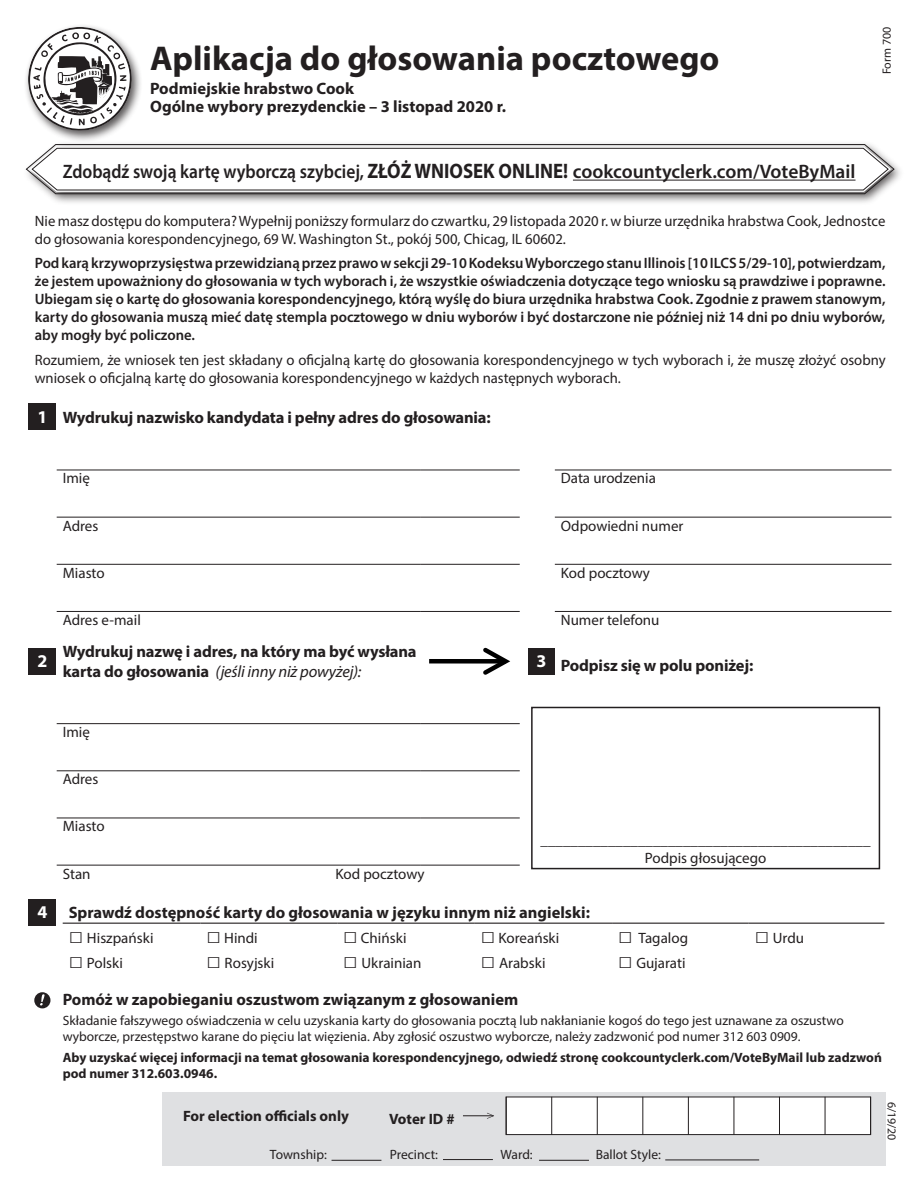
<style>
.page{position:relative;width:918px;height:1188px;background:#fff}
.page>*{position:absolute;margin:0;border:0;box-sizing:border-box;transform-origin:0 0}
.t1{font:700 34.5px "Myriad Pro";color:#231f20}
.t2{font:600 19.5px "Myriad Pro";color:#231f20;scale:.9 1}
.t3{font:700 18px "Myriad Pro";color:#fff}
.t4{font:700 16.5px/19.8px "Myriad Pro";color:#231f20}
.t5{font:15px/18px "Myriad Pro";color:#231f20}
.t6{font:600 15px/18px "Myriad Pro";color:#231f20;text-align:justify}
.t7{font:700 15px "Myriad Pro";color:#231f20}
.t8{font:13.5px/16.2px "Myriad Pro";color:#231f20}
.t9{font:700 13.5px/16.2px "Myriad Pro";color:#231f20}
.t10{font:12px "Myriad Pro";color:#231f20}
.s1{font-weight:700;font-size:21px}
.s2{font-weight:400;font-style:italic}
.s3{font-family:"Times New Roman";font-size:24px}
</style>
<div class="page">
<hr style="left:555px;top:470px;width:337px;height:1px;background:#231f20">
<hr style="left:555px;top:517px;width:337px;height:1px;background:#231f20">
<hr style="left:555px;top:564px;width:337px;height:1px;background:#231f20">
<hr style="left:555px;top:611px;width:337px;height:1px;background:#231f20">
<hr style="left:57px;top:723px;width:363px;height:1px;background:#231f20">
<hr style="left:420px;top:723px;width:100px;height:1px;background:#231f20">
<hr style="left:57px;top:770px;width:363px;height:1px;background:#231f20">
<hr style="left:420px;top:770px;width:100px;height:1px;background:#231f20">
<hr style="left:57px;top:818px;width:363px;height:1px;background:#231f20">
<hr style="left:420px;top:818px;width:100px;height:1px;background:#231f20">
<hr style="left:57px;top:865px;width:363px;height:1px;background:#231f20">
<hr style="left:420px;top:865px;width:100px;height:1px;background:#231f20">
<hr style="left:57px;top:470px;width:363px;height:1px;background:#231f20">
<hr style="left:420px;top:470px;width:100px;height:1px;background:#231f20">
<hr style="left:57px;top:517px;width:363px;height:1px;background:#231f20">
<hr style="left:420px;top:517px;width:100px;height:1px;background:#231f20">
<hr style="left:57px;top:564px;width:363px;height:1px;background:#231f20">
<hr style="left:420px;top:564px;width:100px;height:1px;background:#231f20">
<hr style="left:57px;top:611px;width:363px;height:1px;background:#231f20">
<hr style="left:420px;top:611px;width:100px;height:1px;background:#231f20">
<div style="left:23px;top:23px;width:120px;height:120px;background:#231f20;opacity:.75"></div>
<svg style="left:28px;top:27px;width:104px;height:104px"></svg>
<div style="left:22px;top:140px;width:883px;height:66px;background:#231f20;opacity:.75"></div>
<svg style="left:25px;top:143px;width:870px;height:52px"></svg>
<svg style="left:29px;top:146px;width:862px;height:46px"></svg>
<div style="left:29px;top:403px;width:27px;height:27px;background:#231f20"></div>
<div style="left:29px;top:648px;width:27px;height:27px;background:#231f20"></div>
<div style="left:429px;top:659px;width:77px;height:5px;background:#000"></div>
<svg style="left:479px;top:647px;width:31px;height:28px"></svg>
<div style="left:528px;top:648px;width:27px;height:27px;background:#231f20"></div>
<div style="left:531px;top:707px;width:349px;height:162px;border:2px solid #231f20"></div>
<div style="left:29px;top:899px;width:27px;height:27px;background:#231f20"></div>
<hr style="left:63px;top:923px;width:137px;height:1px;background:#231f20">
<hr style="left:200px;top:923px;width:137px;height:1px;background:#231f20">
<hr style="left:337px;top:923px;width:138px;height:1px;background:#231f20">
<hr style="left:475px;top:923px;width:137px;height:1px;background:#231f20">
<hr style="left:612px;top:923px;width:137px;height:1px;background:#231f20">
<hr style="left:749px;top:923px;width:135px;height:1px;background:#231f20">
<div style="left:34px;top:992px;width:16px;height:16px;background:#231f20;border-radius:50%"></div>
<svg style="left:40px;top:994px;width:5px;height:12px"></svg>
<div style="left:162px;top:1092px;width:724px;height:74px;background:#dfe0e2"></div>
<div style="left:506px;top:1097px;width:365px;height:38px;background:#fff"></div>
<div style="left:506px;top:1097px;width:365px;height:38px;border:1px solid #231f20"></div>
<hr style="left:551px;top:1097px;width:1px;height:38px;background:#231f20">
<hr style="left:597px;top:1097px;width:1px;height:38px;background:#231f20">
<hr style="left:643px;top:1097px;width:1px;height:38px;background:#231f20">
<hr style="left:688px;top:1097px;width:1px;height:38px;background:#231f20">
<hr style="left:734px;top:1097px;width:1px;height:38px;background:#231f20">
<hr style="left:779px;top:1097px;width:1px;height:38px;background:#231f20">
<hr style="left:825px;top:1097px;width:1px;height:38px;background:#231f20">
<hr style="left:506px;top:1097px;width:1px;height:38px;background:#231f20">
<hr style="left:870px;top:1097px;width:1px;height:38px;background:#231f20">
<hr style="left:463px;top:1116px;width:30px;height:1px;background:#231f20">
<svg style="left:487px;top:1113px;width:7px;height:6px"></svg>
<hr style="left:332px;top:1160px;width:49px;height:1px;background:#231f20">
<hr style="left:539px;top:1160px;width:50px;height:1px;background:#231f20">
<hr style="left:443px;top:1159px;width:50px;height:1px;background:#231f20">
<hr style="left:665px;top:1160px;width:94px;height:1px;background:#231f20">
<p class="t1" style="left:150px;top:36px;width:571px">Aplikacja do głosowania pocztowego</p>
<p class="t4" style="left:150px;top:78px;width:205px">Podmiejskie hrabstwo Cook</p>
<p class="t4" style="left:150px;top:96px;width:358px">Ogólne wybory prezydenckie – 3 listopad 2020 r.</p>
<p class="t10" style="left:880px;top:74px;width:49px;rotate:-90deg">Form 700</p>
<p class="t2" style="left:63px;top:159px;width:882px">Zdobądź swoją kartę wyborczą szybciej, <span class="s1">ZŁÓŻ WNIOSEK ONLINE!</span> cookcountyclerk.com/VoteByMail</p>
<p class="t5" style="left:35px;top:211px;width:852px">Nie masz dostępu do komputera? Wypełnij poniższy formularz do czwartku, 29 listopada 2020 r. w biurze urzędnika hrabstwa Cook, Jednostce do głosowania korespondencyjnego, 69 W. Washington St., pokój 500, Chicag, IL 60602.</p>
<p class="t6" style="left:35px;top:254px;width:852px">Pod karą krzywoprzysięstwa przewidzianą przez prawo w sekcji 29-10 Kodeksu Wyborczego stanu Illinois [10 ILCS 5/29-10], potwierdzam, że jestem upoważniony do głosowania w tych wyborach i, że wszystkie oświadczenia dotyczące tego wniosku są prawdziwe i poprawne.<br>Ubiegam się o kartę do głosowania korespondencyjnego, którą wyślę do biura urzędnika hrabstwa Cook. Zgodnie z prawem stanowym, karty do głosowania muszą mieć datę stempla pocztowego w dniu wyborów i być dostarczone nie później niż 14 dni po dniu wyborów, aby mogły być policzone.</p>
<p class="t5" style="left:35px;top:351px;width:852px">Rozumiem, że wniosek ten jest składany o oficjalną kartę do głosowania korespondencyjnego w tych wyborach i, że muszę złożyć osobny wniosek o oficjalną kartę do głosowania korespondencyjnego w każdych następnych wyborach.</p>
<p class="t3" style="left:37px;top:405px;width:11px">1</p>
<p class="t4" style="left:63px;top:407px;width:430px">Wydrukuj nazwisko kandydata i pełny adres do głosowania:</p>
<p class="t5" style="left:63px;top:469px;width:29px">Imię</p>
<p class="t5" style="left:561px;top:469px;width:97px">Data urodzenia</p>
<p class="t5" style="left:63px;top:516px;width:37px">Adres</p>
<p class="t5" style="left:561px;top:516px;width:124px">Odpowiedni numer</p>
<p class="t5" style="left:63px;top:563px;width:44px">Miasto</p>
<p class="t5" style="left:561px;top:563px;width:91px">Kod pocztowy</p>
<p class="t5" style="left:63px;top:611px;width:80px">Adres e-mail</p>
<p class="t5" style="left:561px;top:611px;width:100px">Numer telefonu</p>
<p class="t3" style="left:37px;top:649px;width:11px">2</p>
<p class="t4" style="left:63px;top:641px;width:356px">Wydrukuj nazwę i adres, na który ma być wysłana karta do głosowania <span class="s2">(jeśli inny niż powyżej):</span></p>
<p class="t3" style="left:536px;top:649px;width:11px">3</p>
<p class="t4" style="left:561px;top:655px;width:194px">Podpisz się w polu poniżej:</p>
<p class="t5" style="left:63px;top:723px;width:29px">Imię</p>
<p class="t5" style="left:63px;top:770px;width:37px">Adres</p>
<p class="t5" style="left:63px;top:817px;width:44px">Miasto</p>
<p class="t5" style="left:63px;top:864px;width:29px">Stan</p>
<p class="t5" style="left:335px;top:864px;width:91px">Kod pocztowy</p>
<p class="t5" style="left:541px;top:831px;width:331px">____________________________________________</p>
<p class="t5" style="left:645px;top:849px;width:123px">Podpis głosującego</p>
<p class="t3" style="left:37px;top:901px;width:11px">4</p>
<p class="t4" style="left:69px;top:902px;width:523px">Sprawdź dostępność karty do głosowania w języku innym niż angielski:</p>
<p class="t5" style="left:69px;top:928px;width:86px"><span class="s3">□</span> Hiszpański</p>
<p class="t5" style="left:206px;top:928px;width:53px"><span class="s3">□</span> Hindi</p>
<p class="t5" style="left:343px;top:928px;width:65px"><span class="s3">□</span> Chiński</p>
<p class="t5" style="left:481px;top:928px;width:80px"><span class="s3">□</span> Koreański</p>
<p class="t5" style="left:618px;top:928px;width:71px"><span class="s3">□</span> Tagalog</p>
<p class="t5" style="left:755px;top:928px;width:51px"><span class="s3">□</span> Urdu</p>
<p class="t5" style="left:69px;top:954px;width:56px"><span class="s3">□</span> Polski</p>
<p class="t5" style="left:206px;top:954px;width:70px"><span class="s3">□</span> Rosyjski</p>
<p class="t5" style="left:343px;top:954px;width:80px"><span class="s3">□</span> Ukrainian</p>
<p class="t5" style="left:481px;top:954px;width:66px"><span class="s3">□</span> Arabski</p>
<p class="t5" style="left:618px;top:954px;width:69px"><span class="s3">□</span> Gujarati</p>
<p class="t4" style="left:63px;top:989px;width:457px">Pomóż w zapobieganiu oszustwom związanym z głosowaniem</p>
<p class="t8" style="left:63px;top:1012px;width:783px">Składanie fałszywego oświadczenia w celu uzyskania karty do głosowania pocztą lub nakłanianie kogoś do tego jest uznawane za oszustwo wyborcze, przestępstwo karane do pięciu lat więzienia. Aby zgłosić oszustwo wyborcze, należy zadzwonić pod numer 312 603 0909.</p>
<p class="t9" style="left:63px;top:1049px;width:821px">Aby uzyskać więcej informacji na temat głosowania korespondencyjnego, odwiedź stronę cookcountyclerk.com/VoteByMail lub zadzwoń pod numer 312.603.0946.</p>
<p class="t7" style="left:389px;top:1109px;width:67px">Voter ID #</p>
<p class="t8" style="left:270px;top:1147px;width:58px">Township:</p>
<p class="t8" style="left:390px;top:1147px;width:50px">Precinct:</p>
<p class="t8" style="left:501px;top:1147px;width:34px">Ward:</p>
<p class="t8" style="left:596px;top:1147px;width:67px">Ballot Style:</p>
<p class="t10" style="left:899px;top:1102px;width:41px;rotate:90deg">6/19/20</p>
<p class="t7" style="left:183px;top:1106px;width:167px">For election officials only</p>
</div>
